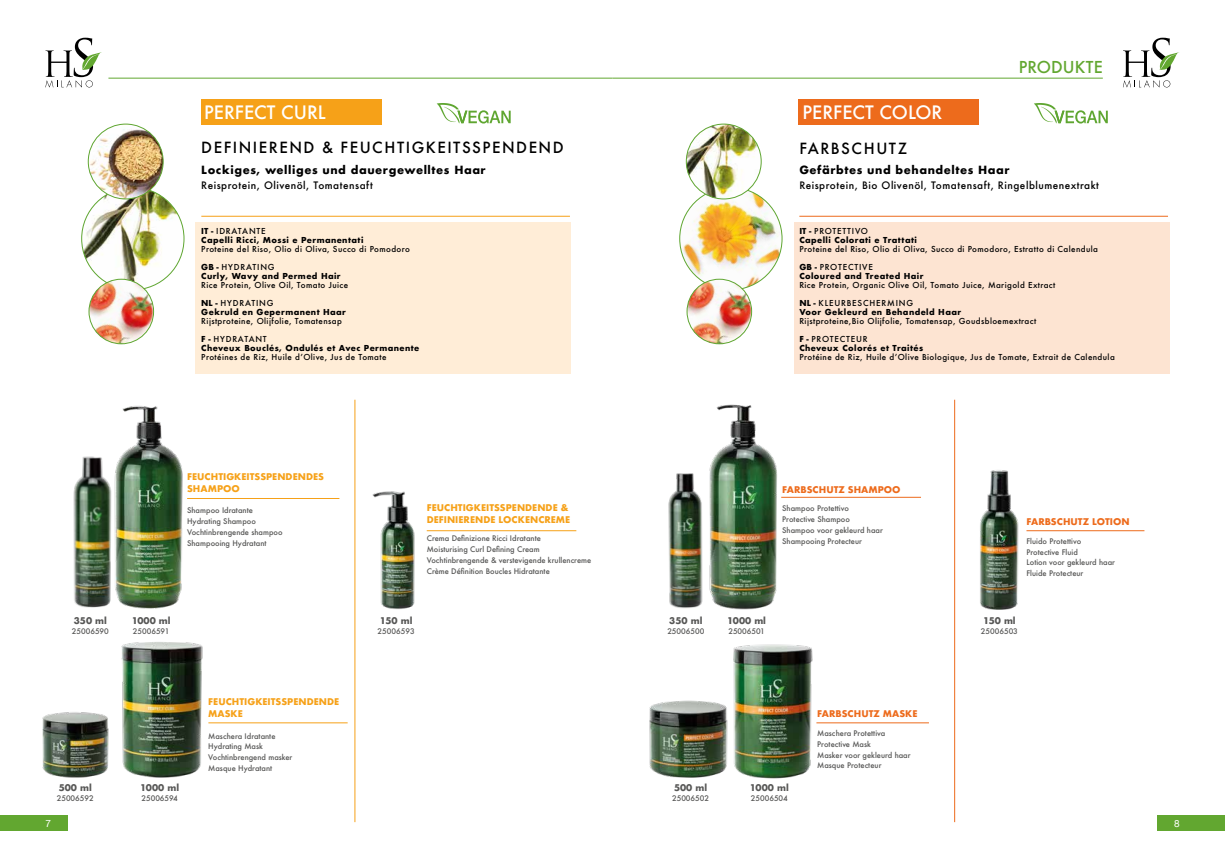
<style>
.page{position:relative;width:1225px;height:859px;background:#fff}
.page>*{position:absolute;margin:0;border:0;box-sizing:border-box;transform-origin:0 0}
.t1{font:500 18px "Futura";color:#fff}
.t2{font:500 16px "Futura";color:#62a730}
.t3{font:500 15px "Futura";letter-spacing:.1em;color:#000}
.t4{font:700 11px "Futura";letter-spacing:.05em;color:#000}
.t5{font:500 10px "Futura";letter-spacing:.05em;color:#000}
.t6{font:10px "Helvetica Neue";color:#fff}
.t7{font:700 9px/12px "Futura";color:#f6a118}
.t8{font:700 9px "Futura";color:#575756}
.t9{font:700 9px "Futura";color:#ed6b1c}
.t10{font:500 8px "Futura";letter-spacing:.05em;color:#000}
.t11{font:700 8px/9px "Futura";letter-spacing:.05em;color:#000}
.t12{font:500 7.5px/10.8px "Futura";color:#575756}
.s1{font-weight:500}
</style>
<div class="page">
<div style="left:196px;top:222px;width:375px;height:151px;background:#ffedd7"></div>
<div style="left:794px;top:222px;width:375px;height:151px;background:#fde4d2"></div>
<div style="left:0;top:815px;width:67px;height:16px;background:#62a730"></div>
<div style="left:1157px;top:815px;width:68px;height:16px;background:#62a730"></div>
<div style="left:201px;top:99px;width:180px;height:26px;background:#f6a118"></div>
<div style="left:798px;top:99px;width:180px;height:26px;background:#ed6b1c"></div>
<img style="left:82px;top:187px;width:102px;height:103px;border-radius:51px">
<img style="left:88px;top:124px;width:75px;height:75px;border-radius:37px">
<div style="left:88px;top:124px;width:75px;height:75px;border:1px solid #5fa631;border-radius:50%"></div>
<img style="left:89px;top:279px;width:65px;height:65px;border-radius:32px">
<div style="left:89px;top:279px;width:65px;height:65px;border:1px solid #5fa631;border-radius:50%"></div>
<svg style="left:437px;top:103px;width:73px;height:21px"></svg>
<svg style="left:1034px;top:103px;width:73px;height:21px"></svg>
<img style="left:679px;top:187px;width:103px;height:103px">
<img style="left:686px;top:124px;width:75px;height:75px;border-radius:37px">
<div style="left:686px;top:124px;width:75px;height:75px;border:1px solid #5fa631;border-radius:50%"></div>
<img style="left:687px;top:279px;width:64px;height:65px;border-radius:32px">
<div style="left:687px;top:279px;width:65px;height:65px;border:1px solid #5fa631;border-radius:50%"></div>
<hr style="left:201px;top:216px;width:369px;height:1px;background:#f6a118">
<hr style="left:799px;top:216px;width:369px;height:1px;background:#ed6b1c">
<hr style="left:108px;top:78px;width:504px;height:1px;background:#62a730">
<hr style="left:612px;top:78px;width:490px;height:1px;background:#62a730">
<svg style="left:45px;top:38px;width:57px;height:50px"></svg>
<svg style="left:1123px;top:38px;width:56px;height:50px"></svg>
<hr style="left:187px;top:498px;width:152px;height:1px;background:#f6a118">
<hr style="left:781px;top:497px;width:140px;height:1px;background:#ed6b1c">
<hr style="left:816px;top:723px;width:113px;height:1px;background:#ed6b1c">
<hr style="left:208px;top:723px;width:140px;height:1px;background:#f6a118">
<hr style="left:1026px;top:530px;width:118px;height:1px;background:#ed6b1c">
<hr style="left:427px;top:530px;width:149px;height:1px;background:#f6a118">
<hr style="left:954px;top:400px;width:1px;height:422px;background:#ed6b1c">
<hr style="left:355px;top:400px;width:1px;height:422px;background:#f6a118">
<img style="left:114px;top:406px;width:69px;height:203px">
<img style="left:73px;top:456px;width:39px;height:152px">
<img style="left:710px;top:404px;width:84px;height:206px">
<img style="left:668px;top:468px;width:42px;height:140px">
<img style="left:42px;top:712px;width:67px;height:66px">
<img style="left:649px;top:700px;width:70px;height:78px">
<img style="left:121px;top:642px;width:105px;height:136px">
<img style="left:719px;top:644px;width:114px;height:135px">
<img style="left:372px;top:491px;width:58px;height:118px">
<img style="left:980px;top:470px;width:53px;height:140px">
<h2 class="t2" style="left:1019px;top:56px;width:85px">PRODUKTE</h2>
<h1 class="t1" style="left:204px;top:100px;width:123px">PERFECT CURL</h1>
<h1 class="t1" style="left:802px;top:100px;width:141px">PERFECT COLOR</h1>
<h3 class="t3" style="left:201px;top:137px;width:364px">DEFINIEREND &amp; FEUCHTIGKEITSSPENDEND</h3>
<h3 class="t4" style="left:201px;top:162px;width:286px">Lockiges, welliges und dauergewelltes Haar</h3>
<h3 class="t5" style="left:201px;top:178px;width:173px">Reisprotein, Olivenöl, Tomatensaft</h3>
<p class="t11" style="left:201px;top:226px;width:164px">IT - <span class="s1">IDRATANTE<br></span>Capelli Ricci, Mossi e Permanentati</p>
<p class="t10" style="left:201px;top:243px;width:210px">Proteine del Riso, Olio di Oliva, Succo di Pomodoro</p>
<p class="t11" style="left:201px;top:262px;width:141px">GB - <span class="s1">HYDRATING<br></span>Curly, Wavy and Permed Hair</p>
<p class="t10" style="left:201px;top:279px;width:148px">Rice Protein, Olive Oil, Tomato Juice</p>
<p class="t11" style="left:201px;top:298px;width:146px">NL - <span class="s1">HYDRATING<br></span>Gekruld en Gepermanent Haar</p>
<p class="t10" style="left:201px;top:315px;width:142px">Rijstproteine, Olijfolie, Tomatensap</p>
<p class="t11" style="left:201px;top:334px;width:220px">F - <span class="s1">HYDRATANT<br></span>Cheveux Bouclés, Ondulés et Avec Permanente</p>
<p class="t10" style="left:201px;top:351px;width:187px">Protéines de Riz, Huile d’Olive, Jus de Tomate</p>
<h3 class="t3" style="left:799px;top:138px;width:109px">FARBSCHUTZ</h3>
<h3 class="t4" style="left:799px;top:162px;width:212px">Gefärbtes und behandeltes Haar</h3>
<h3 class="t5" style="left:799px;top:178px;width:301px">Reisprotein, Bio Olivenöl, Tomatensaft, Ringelblumenextrakt</h3>
<p class="t11" style="left:799px;top:226px;width:119px">IT - <span class="s1">PROTETTIVO<br></span>Capelli Colorati e Trattati</p>
<p class="t10" style="left:799px;top:243px;width:300px">Proteine del Riso, Olio di Oliva, Succo di Pomodoro, Estratto di Calendula</p>
<p class="t11" style="left:799px;top:262px;width:126px">GB - <span class="s1">PROTECTIVE<br></span>Coloured and Treated Hair</p>
<p class="t10" style="left:799px;top:279px;width:257px">Rice Protein, Organic Olive Oil, Tomato Juice, Marigold Extract</p>
<p class="t11" style="left:799px;top:298px;width:163px">NL - <span class="s1">KLEURBESCHERMING<br></span>Voor Gekleurd en Behandeld Haar</p>
<p class="t10" style="left:799px;top:315px;width:238px">Rijstproteine,Bio Olijfolie, Tomatensap, Goudsbloemextract</p>
<p class="t11" style="left:799px;top:334px;width:125px">F - <span class="s1">PROTECTEUR<br></span>Cheveux Colorés et Traités</p>
<p class="t10" style="left:799px;top:351px;width:317px">Protéine de Riz, Huile d’Olive Biologique, Jus de Tomate, Extrait de Calendula</p>
<p class="t7" style="left:187px;top:470px;width:138px">FEUCHTIGKEITSSPENDENDES<br>SHAMPOO</p>
<p class="t12" style="left:187px;top:505px;width:97px">Shampoo Idratante<br>Hydrating Shampoo<br>Vochtinbrengende shampoo<br>Shampooing Hydratant</p>
<p class="t8" style="left:74px;top:614px;width:35px">350 ml</p>
<p class="t12" style="left:72px;top:626px;width:39px">25006590</p>
<p class="t8" style="left:132px;top:614px;width:40px">1000 ml</p>
<p class="t12" style="left:133px;top:626px;width:38px">25006591</p>
<p class="t8" style="left:59px;top:781px;width:35px">500 ml</p>
<p class="t12" style="left:57px;top:793px;width:39px">25006592</p>
<p class="t8" style="left:140px;top:781px;width:40px">1000 ml</p>
<p class="t12" style="left:141px;top:793px;width:38px">25006594</p>
<p class="t7" style="left:208px;top:695px;width:133px">FEUCHTIGKEITSSPENDENDE<br>MASKE</p>
<p class="t12" style="left:208px;top:730px;width:86px">Maschera Idratante<br>Hydrating Mask<br>Vochtinbrengend masker<br>Masque Hydratant</p>
<p class="t7" style="left:427px;top:501px;width:145px">FEUCHTIGKEITSSPENDENDE &amp;<br>DEFINIERENDE LOCKENCREME</p>
<p class="t12" style="left:427px;top:533px;width:166px">Crema Definizione Ricci Idratante<br>Moisturising Curl Defining Cream Vochtinbrengende &amp; verstevigende krullencreme Crème Définition Boucles Hidratante</p>
<p class="t8" style="left:380px;top:614px;width:34px">150 ml</p>
<p class="t12" style="left:378px;top:626px;width:39px">25006593</p>
<p class="t9" style="left:782px;top:483px;width:120px">FARBSCHUTZ SHAMPOO</p>
<p class="t12" style="left:782px;top:503px;width:102px">Shampoo Protettivo<br>Protective Shampoo<br>Shampoo voor gekleurd haar<br>Shampooing Protecteur</p>
<p class="t8" style="left:669px;top:614px;width:35px">350 ml</p>
<p class="t12" style="left:667px;top:626px;width:39px">25006500</p>
<p class="t8" style="left:727px;top:614px;width:40px">1000 ml</p>
<p class="t12" style="left:728px;top:626px;width:38px">25006501</p>
<p class="t8" style="left:674px;top:781px;width:35px">500 ml</p>
<p class="t12" style="left:672px;top:793px;width:39px">25006502</p>
<p class="t8" style="left:750px;top:781px;width:40px">1000 ml</p>
<p class="t12" style="left:751px;top:793px;width:38px">25006504</p>
<p class="t9" style="left:817px;top:707px;width:102px">FARBSCHUTZ MASKE</p>
<p class="t12" style="left:817px;top:728px;width:95px">Maschera Protettiva<br>Protective Mask<br>Masker voor gekleurd haar<br>Masque Protecteur</p>
<p class="t9" style="left:1026px;top:515px;width:105px">FARBSCHUTZ LOTION</p>
<p class="t12" style="left:1026px;top:535px;width:90px">Fluido Protettivo<br>Protective Fluid<br>Lotion voor gekleurd haar<br>Fluide Protecteur</p>
<p class="t8" style="left:983px;top:614px;width:34px">150 ml</p>
<p class="t12" style="left:981px;top:626px;width:39px">25006503</p>
<h3 class="t6" style="left:45px;top:816px;width:7px">7</h3>
<h3 class="t6" style="left:1174px;top:816px;width:7px">8</h3>
</div>
